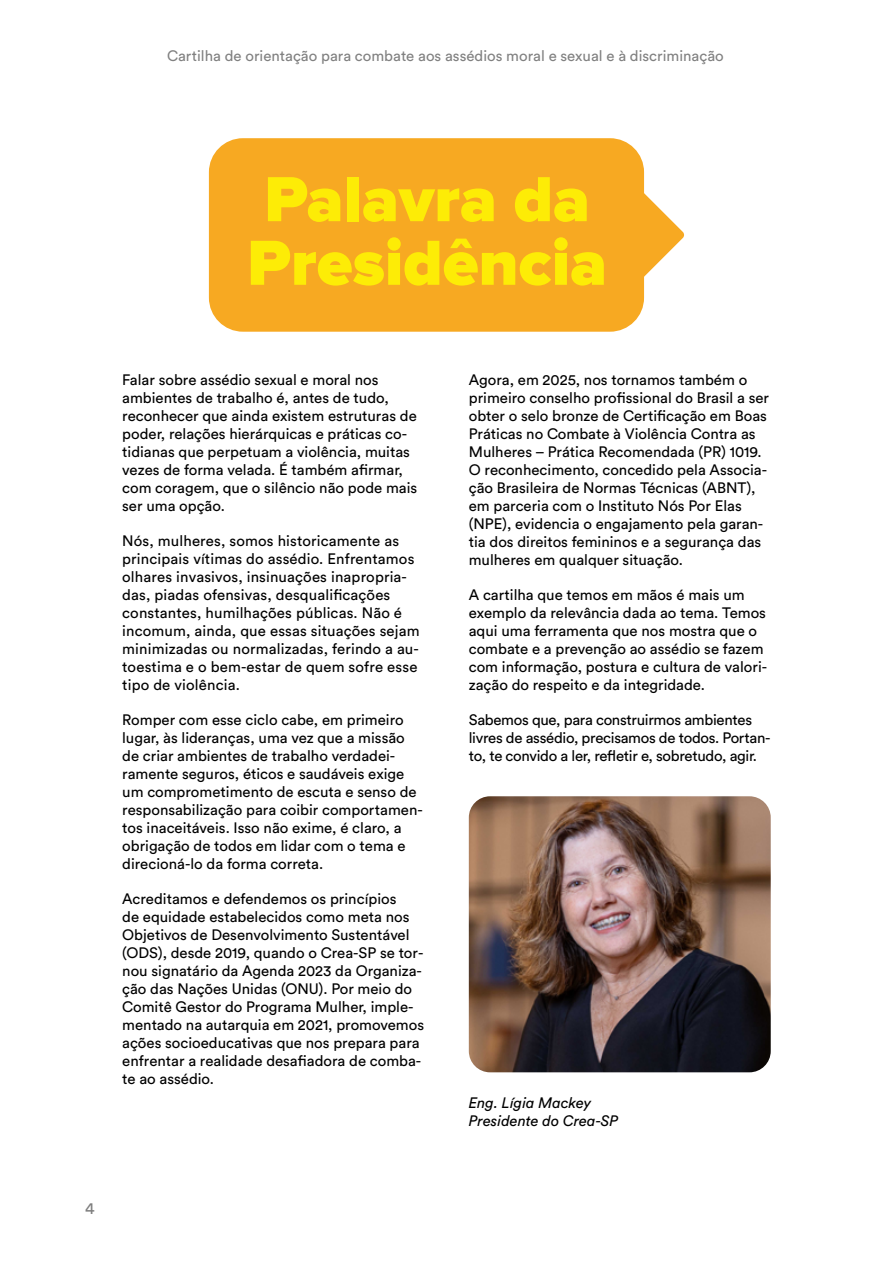
<style>
.page{position:relative;width:893px;height:1263px;background:#fff}
.page>*{position:absolute;margin:0;border:0;box-sizing:border-box;transform-origin:0 0}
.t1{font:900 66px/63.6px "Proxima Nova";color:#fdec06}
.t2{font:16.5px "Circular Std";color:#000}
.t3{font:15px/18px "Circular Std";color:#000}
.t4{font:15px/18px "Circular Std";letter-spacing:-.02em;color:#000}
.t5{font:italic 15px/18px "Circular Std";color:#000}
</style>
<div class="page">
<img style="left:469px;top:796px;width:302px;height:276px">
<div style="left:209px;top:138px;width:435px;height:194px;background:#f7a922;border-radius:34px"></div>
<svg style="left:644px;top:182px;width:40px;height:106px"></svg>
<p class="t3" style="left:167px;top:47px;width:558px">Cartilha de orientação para combate aos assédios moral e sexual e à discriminação</p>
<h1 class="t1" style="left:247px;top:170px;width:361px">Palavra da<br>Presidência</h1>
<p class="t3" style="left:122px;top:371px;width:297px">Falar sobre assédio sexual e moral nos ambientes de trabalho é, antes de tudo, reconhecer que ainda existem estruturas de poder, relações hierárquicas e práticas co&shy;tidianas que perpetuam a violência, muitas vezes de forma velada. É também afirmar, com coragem, que o silêncio não pode mais ser uma opção.</p>
<p class="t3" style="left:122px;top:532px;width:299px">Nós, mulheres, somos historicamente as principais vítimas do assédio. Enfrentamos olhares invasivos, insinuações inapropria&shy;das, piadas ofensivas, desqualificações constantes, humilhações públicas. Não é incomum, ainda, que essas situações sejam minimizadas ou normalizadas, ferindo a au&shy;toestima e o bem-estar de quem sofre esse tipo de violência.</p>
<p class="t3" style="left:122px;top:711px;width:302px">Romper com esse ciclo cabe, em primeiro lugar, às lideranças, uma vez que a missão de criar ambientes de trabalho verdadei&shy;ramente seguros, éticos e saudáveis exige um comprometimento de escuta e senso de responsabilização para coibir comportamen&shy;tos inaceitáveis. Isso não exime, é claro, a obrigação de todos em lidar com o tema e direcioná-lo da forma correta.</p>
<p class="t3" style="left:122px;top:890px;width:303px">Acreditamos e defendemos os princípios<br>de equidade estabelecidos como meta nos Objetivos de Desenvolvimento Sustentável (ODS), desde 2019, quando o Crea-SP se tor&shy;nou signatário da Agenda 2023 da Organiza&shy;ção das Nações Unidas (ONU). Por meio do Comitê Gestor do Programa Mulher, imple&shy;mentado na autarquia em 2021, promovemos ações socioeducativas que nos prepara para enfrentar a realidade desafiadora de comba&shy;te ao assédio.</p>
<p class="t2" style="left:85px;top:1198px;width:11px">4</p>
<p class="t3" style="left:469px;top:371px;width:302px">Agora, em 2025, nos tornamos também o primeiro conselho profissional do Brasil a ser obter o selo bronze de Certificação em Boas Práticas no Combate à Violência Contra as Mulheres – Prática Recomendada (PR) 1019.<br>O reconhecimento, concedido pela Associa&shy;ção Brasileira de Normas Técnicas (ABNT), em parceria com o Instituto Nós Por Elas (NPE), evidencia o engajamento pela garan&shy;tia dos direitos femininos e a segurança das mulheres em qualquer situação.</p>
<p class="t3" style="left:469px;top:586px;width:300px">A cartilha que temos em mãos é mais um exemplo da relevância dada ao tema. Temos aqui uma ferramenta que nos mostra que o combate e a prevenção ao assédio se fazem com informação, postura e cultura de valori&shy;zação do respeito e da integridade.</p>
<p class="t4" style="left:469px;top:711px;width:303px">Sabemos que, para construirmos ambientes livres de assédio, precisamos de todos. Portan&shy;to, te convido a ler, refletir e, sobretudo, agir.</p>
<p class="t5" style="left:469px;top:1094px;width:151px">Eng. Lígia Mackey<br>Presidente do Crea-SP</p>
</div>
